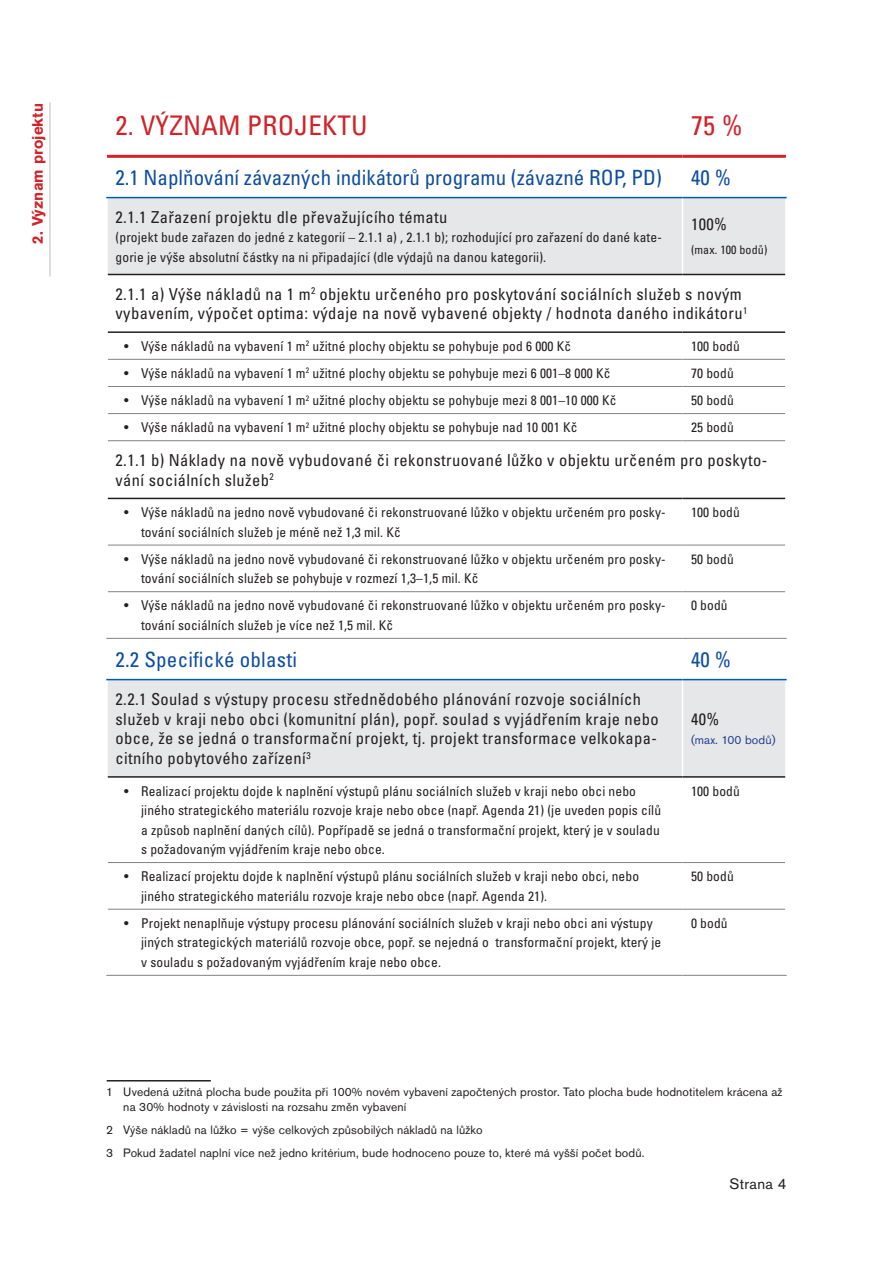
<style>
.page{position:relative;width:893px;height:1263px;background:#fff}
.page>*{position:absolute;margin:0;border:0;box-sizing:border-box;transform-origin:0 0}
.t1{font:condensed 27px "Univers CE";letter-spacing:.01em;color:#d1232a}
.t2{font:condensed 21px "Univers CE";color:#0d4da1}
.t3{font:condensed 16.5px/19.8px "Univers CE";letter-spacing:.025em;color:#231f20}
.t4{font:700 15px "Akzidenz Grotesk Pro";letter-spacing:.01em;color:#d1232a}
.t5{font:15px "Akzidenz Grotesk Pro";letter-spacing:.025em;color:#231f20}
.t6{font:condensed 13.5px/19.5px "Univers CE";letter-spacing:.01em;color:#231f20}
.t7{font:12px/14.4px "Akzidenz Grotesk Pro";letter-spacing:.01em;color:#231f20}
.t8{font:condensed 12px "Univers CE";letter-spacing:.01em;color:#231f20}
.t9{font:12px "Akzidenz Grotesk Pro";letter-spacing:.01em;color:#253f8e}
</style>
<div class="page">
<svg style="left:107px;top:198px;width:679px;height:578px"></svg>
<hr style="left:682px;top:198px;width:1px;height:76px;background:#fff">
<svg style="left:682px;top:333px;width:1px;height:107px"></svg>
<hr style="left:682px;top:499px;width:1px;height:46px;background:#fff">
<hr style="left:682px;top:545px;width:1px;height:46px;background:#fff">
<hr style="left:682px;top:592px;width:1px;height:46px;background:#fff">
<hr style="left:682px;top:680px;width:1px;height:96px;background:#fff">
<hr style="left:106px;top:332px;width:2px;height:27px;background:#fff">
<hr style="left:785px;top:332px;width:2px;height:27px;background:#fff">
<hr style="left:108px;top:359px;width:574px;height:1px;background:#808285">
<hr style="left:682px;top:359px;width:103px;height:1px;background:#808285">
<hr style="left:106px;top:359px;width:2px;height:27px;background:#fff">
<hr style="left:785px;top:359px;width:2px;height:27px;background:#fff">
<hr style="left:108px;top:386px;width:574px;height:1px;background:#808285">
<hr style="left:682px;top:386px;width:103px;height:1px;background:#808285">
<hr style="left:106px;top:386px;width:2px;height:28px;background:#fff">
<hr style="left:785px;top:386px;width:2px;height:28px;background:#fff">
<hr style="left:108px;top:413px;width:574px;height:1px;background:#808285">
<hr style="left:682px;top:413px;width:103px;height:1px;background:#808285">
<hr style="left:106px;top:414px;width:2px;height:27px;background:#fff">
<hr style="left:785px;top:414px;width:2px;height:27px;background:#fff">
<hr style="left:106px;top:498px;width:2px;height:47px;background:#fff">
<hr style="left:785px;top:498px;width:2px;height:47px;background:#fff">
<hr style="left:108px;top:545px;width:574px;height:1px;background:#808285">
<hr style="left:682px;top:545px;width:103px;height:1px;background:#808285">
<hr style="left:106px;top:545px;width:2px;height:47px;background:#fff">
<hr style="left:785px;top:545px;width:2px;height:47px;background:#fff">
<hr style="left:108px;top:591px;width:574px;height:1px;background:#808285">
<hr style="left:682px;top:591px;width:103px;height:1px;background:#808285">
<hr style="left:106px;top:592px;width:2px;height:46px;background:#fff">
<hr style="left:785px;top:592px;width:2px;height:46px;background:#fff">
<hr style="left:108px;top:862px;width:574px;height:1px;background:#808285">
<hr style="left:682px;top:862px;width:103px;height:1px;background:#808285">
<hr style="left:108px;top:909px;width:574px;height:1px;background:#808285">
<hr style="left:682px;top:909px;width:103px;height:1px;background:#808285">
<hr style="left:106px;top:975px;width:576px;height:1px;background:#808285">
<hr style="left:682px;top:975px;width:105px;height:1px;background:#808285">
<hr style="left:106px;top:680px;width:2px;height:97px;background:#fff">
<hr style="left:785px;top:680px;width:2px;height:97px;background:#fff">
<hr style="left:108px;top:776px;width:574px;height:2px;background:#231f20">
<hr style="left:682px;top:776px;width:103px;height:2px;background:#231f20">
<hr style="left:106px;top:638px;width:576px;height:1px;background:#808285">
<hr style="left:682px;top:638px;width:105px;height:1px;background:#808285">
<hr style="left:106px;top:679px;width:576px;height:1px;background:#015dab">
<hr style="left:682px;top:679px;width:105px;height:1px;background:#015dab">
<hr style="left:108px;top:440px;width:574px;height:1px;background:#808285">
<hr style="left:682px;top:440px;width:103px;height:1px;background:#808285">
<hr style="left:106px;top:441px;width:2px;height:57px;background:#fff">
<hr style="left:785px;top:441px;width:2px;height:57px;background:#fff">
<hr style="left:108px;top:498px;width:574px;height:1px;background:#231f20">
<hr style="left:682px;top:498px;width:103px;height:1px;background:#231f20">
<hr style="left:106px;top:274px;width:2px;height:58px;background:#fff">
<hr style="left:785px;top:274px;width:2px;height:58px;background:#fff">
<hr style="left:108px;top:331px;width:574px;height:2px;background:#231f20">
<hr style="left:682px;top:331px;width:103px;height:2px;background:#231f20">
<hr style="left:106px;top:198px;width:2px;height:76px;background:#fff">
<hr style="left:785px;top:198px;width:2px;height:76px;background:#fff">
<hr style="left:108px;top:274px;width:574px;height:1px;background:#231f20">
<hr style="left:682px;top:274px;width:103px;height:1px;background:#231f20">
<hr style="left:106px;top:197px;width:576px;height:1px;background:#015dab">
<hr style="left:682px;top:197px;width:105px;height:1px;background:#015dab">
<hr style="left:107px;top:155px;width:575px;height:3px;background:#d1232a">
<hr style="left:682px;top:155px;width:104px;height:3px;background:#d1232a">
<hr style="left:49px;top:102px;width:2px;height:174px;background:#d1d2d4">
<hr style="left:107px;top:1080px;width:104px;height:1px;background:#231f20">
<p class="t4" style="left:28px;top:243px;width:142px;rotate:-90deg">2. Význam projektu</p>
<h1 class="t1" style="left:116px;top:110px;width:254px">2. VÝZNAM PROJEKTU</h1>
<h1 class="t1" style="left:691px;top:110px;width:53px">75 %</h1>
<h2 class="t2" style="left:116px;top:166px;width:548px">2.1 Naplňování závazných indikátorů programu (závazné ROP, PD)</h2>
<h2 class="t2" style="left:691px;top:166px;width:42px">40 %</h2>
<p class="t3" style="left:116px;top:207px;width:333px">2.1.1 Zařazení projektu dle převažujícího tématu</p>
<p class="t6" style="left:116px;top:228px;width:548px">(projekt bude zařazen do jedné z kategorií – 2.1.1 a) , 2.1.1 b); rozhodující pro zařazení do dané kate&shy;gorie je výše absolutní částky na ni připadající (dle výdajů na danou kategorii).</p>
<p class="t3" style="left:691px;top:215px;width:38px">100%</p>
<p class="t8" style="left:691px;top:243px;width:78px">(max. 100 bodů)</p>
<p class="t3" style="left:116px;top:284px;width:633px">2.1.1 a) Výše nákladů na 1 m<sup>2</sup> objektu určeného pro poskytování sociálních služeb s novým vybavením, výpočet optima: výdaje na nově vybavené objekty / hodnota daného indikátoru<sup>1</sup></p>
<p class="t6" style="left:124px;top:337px;width:449px">• Výše nákladů na vybavení 1 m<sup>2</sup> užitné plochy objektu se pohybuje pod 6 000 Kč</p>
<p class="t6" style="left:691px;top:337px;width:50px">100 bodů</p>
<p class="t6" style="left:124px;top:364px;width:488px">• Výše nákladů na vybavení 1 m<sup>2</sup> užitné plochy objektu se pohybuje mezi 6 001–8 000 Kč</p>
<p class="t6" style="left:691px;top:364px;width:44px">70 bodů</p>
<p class="t6" style="left:124px;top:391px;width:494px">• Výše nákladů na vybavení 1 m<sup>2</sup> užitné plochy objektu se pohybuje mezi 8 001–10 000 Kč</p>
<p class="t6" style="left:691px;top:391px;width:44px">50 bodů</p>
<p class="t6" style="left:124px;top:418px;width:455px">• Výše nákladů na vybavení 1 m<sup>2</sup> užitné plochy objektu se pohybuje nad 10 001 Kč</p>
<p class="t6" style="left:691px;top:418px;width:44px">25 bodů</p>
<p class="t3" style="left:116px;top:450px;width:653px">2.1.1 b) Náklady na nově vybudované či rekonstruované lůžko v objektu určeném pro poskyto&shy;vání sociálních služeb<sup>2</sup></p>
<p class="t6" style="left:141px;top:503px;width:526px;text-indent:-17px">• Výše nákladů na jedno nově vybudované či rekonstruované lůžko v objektu určeném pro posky&shy;tování sociálních služeb je méně než 1,3 mil. Kč</p>
<p class="t6" style="left:691px;top:503px;width:50px">100 bodů</p>
<p class="t6" style="left:141px;top:549px;width:526px;text-indent:-17px">• Výše nákladů na jedno nově vybudované či rekonstruované lůžko v objektu určeném pro posky&shy;tování sociálních služeb se pohybuje v rozmezí 1,3–1,5 mil. Kč</p>
<p class="t6" style="left:691px;top:549px;width:44px">50 bodů</p>
<p class="t6" style="left:141px;top:596px;width:526px;text-indent:-17px">• Výše nákladů na jedno nově vybudované či rekonstruované lůžko v objektu určeném pro posky&shy;tování sociálních služeb je více než 1,5 mil. Kč</p>
<p class="t6" style="left:691px;top:596px;width:38px">0 bodů</p>
<h2 class="t2" style="left:116px;top:648px;width:183px">2.2 Specifické oblasti</h2>
<h2 class="t2" style="left:691px;top:648px;width:42px">40 %</h2>
<p class="t3" style="left:116px;top:689px;width:545px">2.2.1 Soulad s výstupy procesu střednědobého plánování rozvoje sociálních služeb v kraji nebo obci (komunitní plán), popř. soulad s vyjádřením kraje nebo obce, že se jedná o transformační projekt, tj. projekt transformace velkokapa&shy;citního pobytového zařízení<sup>3</sup></p>
<p class="t3" style="left:691px;top:709px;width:30px">40%</p>
<p class="t9" style="left:691px;top:732px;width:86px">(max. 100 bodů)</p>
<p class="t6" style="left:141px;top:781px;width:521px;text-indent:-17px">• Realizací projektu dojde k naplnění výstupů plánu sociálních služeb v kraji nebo obci nebo jiného strategického materiálu rozvoje kraje nebo obce (např. Agenda 21) (je uveden popis cílů a způsob naplnění daných cílů). Popřípadě se jedná o transformační projekt, který je v souladu s požadovaným vyjádřením kraje nebo obce.</p>
<p class="t6" style="left:691px;top:781px;width:50px">100 bodů</p>
<p class="t6" style="left:141px;top:867px;width:500px;text-indent:-17px">• Realizací projektu dojde k naplnění výstupů plánu sociálních služeb v kraji nebo obci, nebo jiného strategického materiálu rozvoje kraje nebo obce (např. Agenda 21).</p>
<p class="t6" style="left:691px;top:867px;width:44px">50 bodů</p>
<p class="t6" style="left:141px;top:913px;width:522px;text-indent:-17px">• Projekt nenaplňuje výstupy procesu plánování sociálních služeb v kraji nebo obci ani výstupy jiných strategických materiálů rozvoje obce, popř. se nejedná o transformační projekt, který je v souladu s požadovaným vyjádřením kraje nebo obce.</p>
<p class="t6" style="left:691px;top:913px;width:38px">0 bodů</p>
<p class="t7" style="left:123px;top:1085px;width:661px;text-indent:-17px">1 Uvedená užitná plocha bude použita při 100% novém vybavení započtených prostor. Tato plocha bude hodnotitelem krácena až na 30% hodnoty v závislosti na rozsahu změn vybavení</p>
<p class="t7" style="left:106px;top:1118px;width:540px;line-height:23px">2 Výše nákladů na lůžko = výše celkových způsobilých nákladů na lůžko<br>3 Pokud žadatel naplní více než jedno kritérium, bude hodnoceno pouze to, které má vyšší počet bodů.</p>
<p class="t5" style="left:729px;top:1174px;width:59px">Strana 4</p>
</div>
